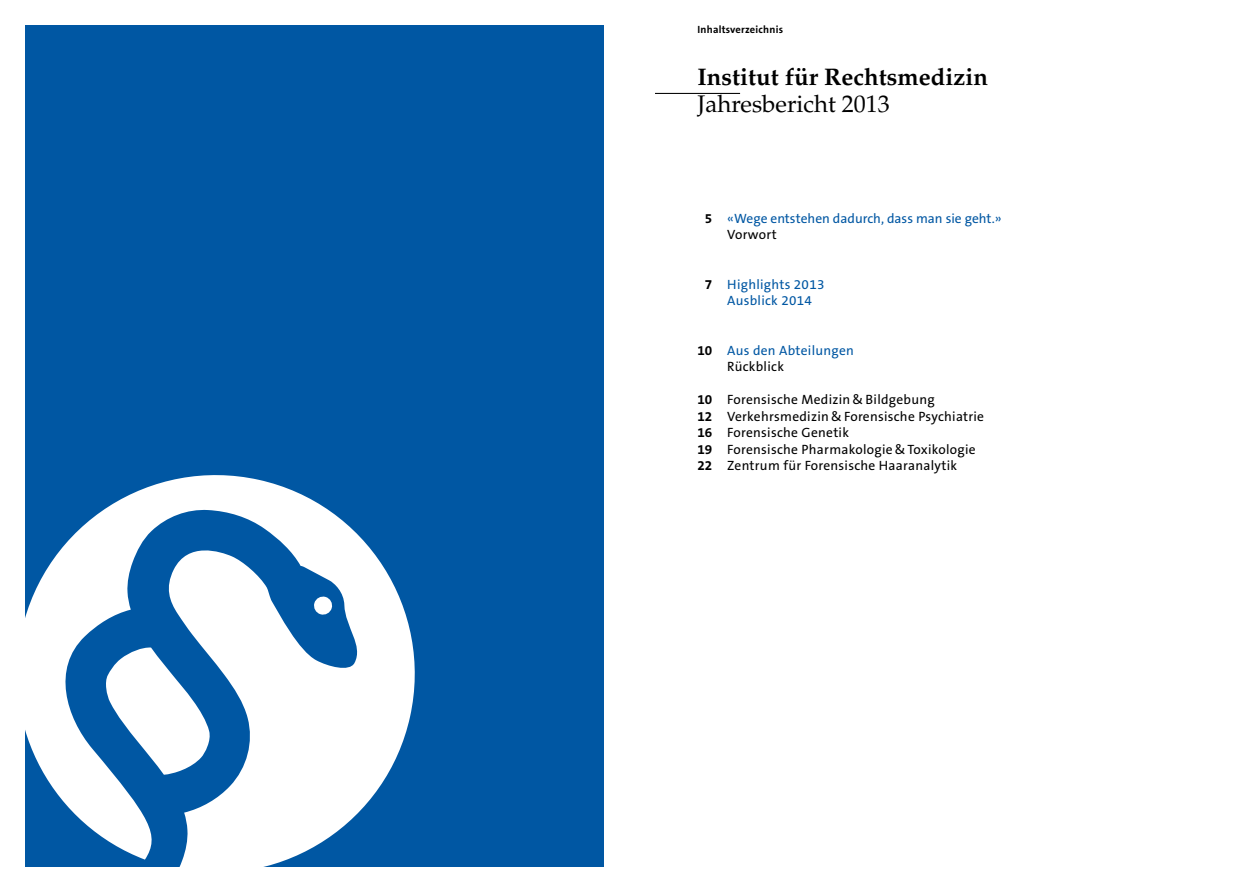
<style>
.page{position:relative;width:1259px;height:893px;background:#fff}
.page>*{position:absolute;margin:0;border:0;box-sizing:border-box;transform-origin:0 0}
.t1{font:700 24px "Palatino LT Std";color:#000}
.t2{font:24px "Palatino LT Std";color:#000}
.t3{font:13.5px/16.5px "The Sans B5 Plain";letter-spacing:.02em;color:#000}
.t4{font:13.5px/16.5px "The Sans B5 Plain";letter-spacing:.02em;color:#0057a3}
.t5{font:13.5px/16.5px "The Sans B5 Plain";color:#0057a3}
.t6{font:700 10.5px "The Sans B7";letter-spacing:.02em;color:#000}
.s1{font-family:"The Sans B7";font-weight:700;color:#000}
.s2{color:#000}
.s3{font-family:"The Sans B7";font-weight:700}
</style>
<div class="page">
<hr style="left:655px;top:93px;width:85px;height:1px;background:#000">
<div style="left:26px;top:26px;width:578px;height:841px;background:#0057a3"></div>
<svg style="left:25px;top:475px;width:390px;height:392px;fill:#fff"></svg>
<svg style="left:104px;top:647px;width:108px;height:128px"></svg>
<svg style="left:313px;top:596px;width:20px;height:20px"></svg>
<p class="t6" style="left:697px;top:24px;width:87px">Inhaltsverzeichnis</p>
<h1 class="t1" style="left:697px;top:63px;width:292px">Institut für Rechtsmedizin</h1>
<h1 class="t2" style="left:697px;top:90px;width:194px">Jahresbericht 2013</h1>
<p class="t5" style="left:727px;top:210px;width:276px;text-indent:-22px"><span class="s1">5</span> «Wege entstehen dadurch, dass man sie geht.»<br><span class="s2">Vorwort</span></p>
<p class="t4" style="left:727px;top:276px;width:99px;text-indent:-22px"><span class="s1">7</span> Highlights 2013<br>Ausblick 2014</p>
<p class="t4" style="left:727px;top:342px;width:128px;text-indent:-30px"><span class="s1">10</span> Aus den Abteilungen<br><span class="s2">Rückblick</span></p>
<p class="t3" style="left:697px;top:392px;width:288px"><span class="s3">10</span> Forensische Medizin &amp; Bildgebung<br><span class="s3">12</span> Verkehrsmedizin &amp; Forensische Psychiatrie <span class="s3">16</span> Forensische Genetik<br><span class="s3">19</span> Forensische Pharmakologie &amp;Toxikologie <span class="s3">22</span> Zentrum für Forensische Haaranalytik</p>
</div>
